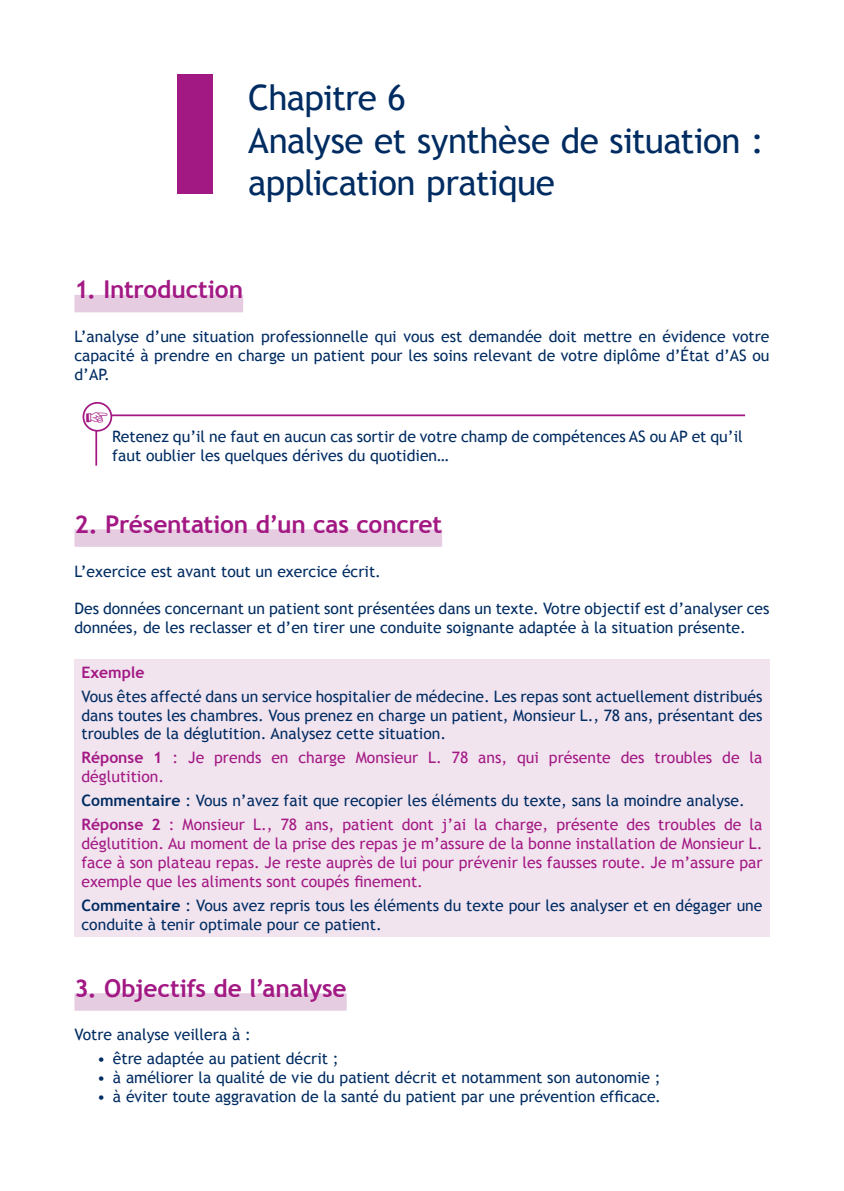
<style>
.page{position:relative;width:844px;height:1191px;background:#fff}
.page>*{position:absolute;margin:0;border:0;box-sizing:border-box;transform-origin:0 0}
.t1{font:35px/42px "Trebuchet MS";letter-spacing:-.02em;color:#002c62}
.t2{font:700 24.5px "Trebuchet MS";letter-spacing:-.01em;color:#a31984}
.t3{font:15.75px/18.9px "Trebuchet MS";color:#002c62}
.t4{font:15.75px/18.9px "Trebuchet MS";color:#a31984}
.t5{font:700 15.75px "Trebuchet MS";color:#a31984}
.s1{font-weight:700}
.s2{font-weight:700;color:#a31984}
.s3{color:#a31984}
</style>
<div class="page">
<div style="left:74px;top:295px;width:169px;height:17px;background:#e5cce1"></div>
<div style="left:74px;top:529px;width:368px;height:18px;background:#e5cce1"></div>
<div style="left:74px;top:993px;width:272px;height:17px;background:#e5cce1"></div>
<div style="left:177px;top:74px;width:36px;height:119px;background:#a31984"></div>
<svg style="left:83px;top:403px;width:28px;height:28px"></svg>
<div style="left:82px;top:402px;width:30px;height:29px;border:2px solid #a31984;border-radius:50%"></div>
<div style="left:74px;top:659px;width:695px;height:277px;background:#f2e4ef"></div>
<svg style="left:86px;top:412px;width:660px;height:54px"></svg>
<h1 class="t1" style="left:248px;top:78px;width:517px">Chapitre 6<br>Analyse et synthèse de situation : application pratique</h1>
<h2 class="t2" style="left:74px;top:274px;width:170px">1. Introduction</h2>
<p class="t3" style="left:74px;top:327px;width:696px;text-align:justify">L’analyse d’une situation professionnelle qui vous est demandée doit mettre en évidence votre capacité à prendre en charge un patient pour les soins relevant de votre diplôme d’État d’AS ou d’AP.</p>
<p class="t3" style="left:112px;top:427px;width:631px">Retenez qu’il ne faut en aucun cas sortir de votre champ de compétences AS ou AP et qu’il faut oublier les quelques dérives du quotidien…</p>
<h2 class="t2" style="left:74px;top:509px;width:369px">2. Présentation d’un cas concret</h2>
<p class="t3" style="left:74px;top:562px;width:308px">L’exercice est avant tout un exercice écrit.</p>
<p class="t3" style="left:74px;top:599px;width:696px">Des données concernant un patient sont présentées dans un texte. Votre objectif est d’analyser ces données, de les reclasser et d’en tirer une conduite soignante adaptée à la situation présente.</p>
<p class="t5" style="left:81px;top:662px;width:65px">Exemple</p>
<p class="t3" style="left:81px;top:687px;width:682px;text-align:justify">Vous êtes affecté dans un service hospitalier de médecine. Les repas sont actuellement distribués dans toutes les chambres. Vous prenez en charge un patient, Monsieur L., 78 ans, présentant des troubles de la déglutition. Analysez cette situation.</p>
<p class="t4" style="left:81px;top:748px;width:682px"><span class="s1">Réponse 1</span> : Je prends en charge Monsieur L. 78 ans, qui présente des troubles de la déglutition.</p>
<p class="t3" style="left:81px;top:789px;width:682px;line-height:23.8px"><span class="s1">Commentaire</span> : Vous n’avez fait que recopier les éléments du texte, sans la moindre analyse.<br><span class="s2">Réponse 2</span> <span class="s3">: Monsieur L., 78 ans, patient dont j’ai la charge, présente des troubles de la</span></p>
<p class="t4" style="left:81px;top:834px;width:682px;text-align:justify">déglutition. Au moment de la prise des repas je m’assure de la bonne installation de Monsieur L. face à son plateau repas. Je reste auprès de lui pour prévenir les fausses route. Je m’assure par exemple que les aliments sont coupés finement.</p>
<p class="t3" style="left:81px;top:895px;width:682px"><span class="s1">Commentaire</span> : Vous avez repris tous les éléments du texte pour les analyser et en dégager une conduite à tenir optimale pour ce patient.</p>
<h2 class="t2" style="left:74px;top:972px;width:274px">3. Objectifs de l’analyse</h2>
<p class="t3" style="left:74px;top:1025px;width:178px">Votre analyse veillera à :</p>
<p class="t3" style="left:97px;top:1049px;width:243px">• être adaptée au patient décrit ;</p>
<p class="t3" style="left:97px;top:1068px;width:564px">• à améliorer la qualité de vie du patient décrit et notamment son autonomie ;</p>
<p class="t3" style="left:97px;top:1087px;width:565px">• à éviter toute aggravation de la santé du patient par une prévention efficace.</p>
</div>
